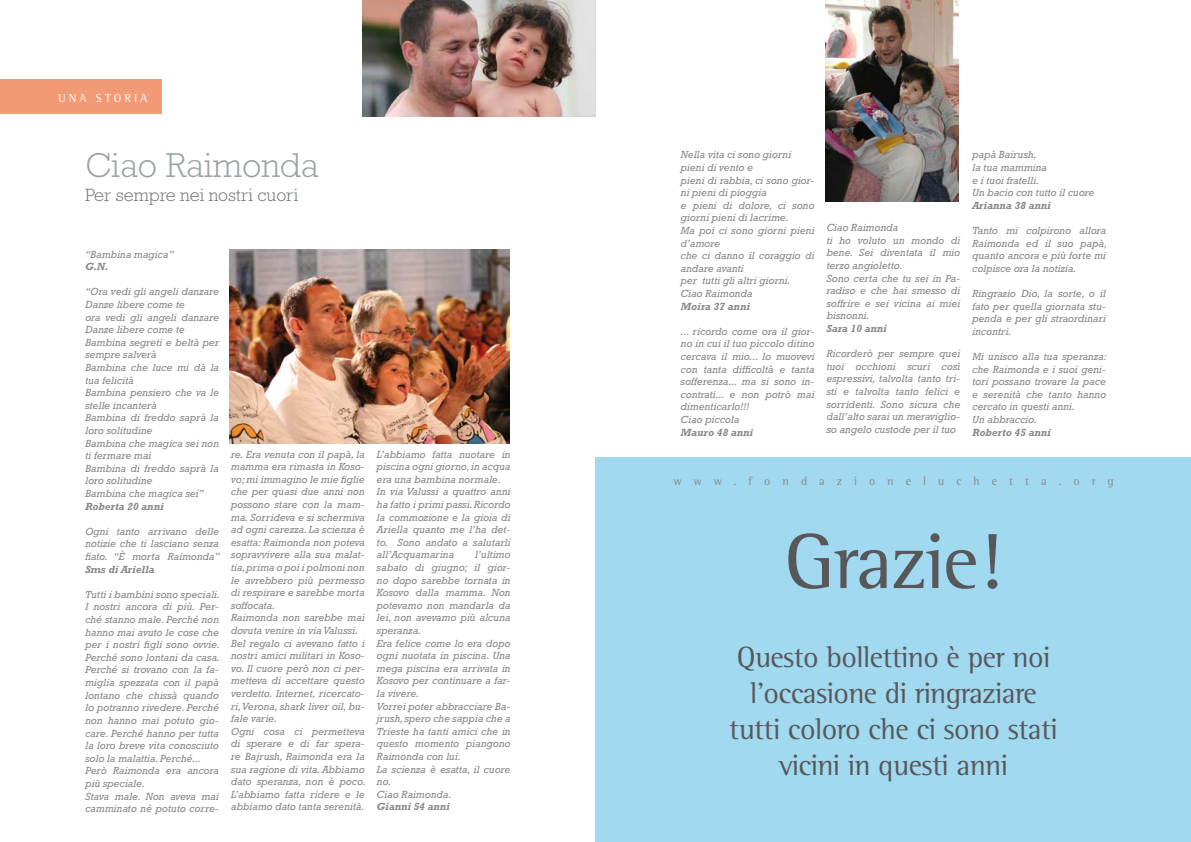
<style>
.page{position:relative;width:1191px;height:842px;background:#fff}
.page>*{position:absolute;margin:0;border:0;box-sizing:border-box;transform-origin:0 0}
.t1{font:80px "Rotis Semi Serif";letter-spacing:-.02em;color:#58585a}
.t2{font:300 35px "Rockwell";color:#99a2a8}
.t3{font:30px/36px "Rotis Semi Serif";letter-spacing:-.02em;color:#58585a;text-align:center}
.t4{font:300 18px "Rockwell";color:#6c767c}
.t5{font:12px "Rotis Semi Serif";letter-spacing:1em;color:#87888a}
.t6{font:12px "Rotis Semi Serif";letter-spacing:.25em;color:#fff}
.t7{font:italic 10.5px/12.6px "Rockwell";color:#87888a}
.t8{font:italic 700 10.5px "Rockwell";color:#87888a}
</style>
<div class="page">
<div style="left:0;top:79px;width:162px;height:34px;background:#f29975"></div>
<img style="left:363px;top:0;width:232px;height:116px">
<img style="left:230px;top:249px;width:279px;height:195px">
<img style="left:825px;top:0;width:133px;height:202px">
<div style="left:595px;top:457px;width:596px;height:385px;background:#a1d9f0"></div>
<p class="t6" style="left:58px;top:91px;width:91px">UNA STORIA</p>
<h2 class="t2" style="left:85px;top:146px;width:235px">Ciao Raimonda</h2>
<h3 class="t4" style="left:85px;top:185px;width:215px">Per sempre nei nostri cuori</h3>
<p class="t7" style="left:85px;top:248px;width:90px">“Bambina magica’’</p>
<p class="t8" style="left:85px;top:260px;width:25px">G.N.</p>
<p class="t7" style="left:85px;top:285px;width:135px">“Ora vedi gli angeli danzare<br>Danze libere come te<br>ora vedi gli angeli danzare<br>Danze libere come te<br>Bambina segreti e beltà per sempre salverà<br>Bambina che luce mi dà la tua felicità<br>Bambina pensiero che va le stelle incanterà<br>Bambina di freddo saprà la loro solitudine<br>Bambina che magica sei non ti fermare mai<br>Bambina di freddo saprà la loro solitudine<br>Bambina che magica sei’’</p>
<p class="t8" style="left:85px;top:500px;width:80px">Roberta 20 anni</p>
<p class="t7" style="left:85px;top:525px;width:136px;text-align:justify">Ogni tanto arrivano delle notizie che ti lasciano senza fiato. “è morta Raimonda”</p>
<p class="t8" style="left:85px;top:563px;width:71px">Sms di Ariella</p>
<p class="t7" style="left:85px;top:588px;width:136px">Tutti i bambini sono speciali.<br>I nostri ancora di più. Per&shy;ché stanno male. Perché non hanno mai avuto le cose che per i nostri figli sono ovvie.<br>Perché sono lontani da casa.<br>Perché si trovano con la fa&shy;miglia spezzata con il papà lontano che chissà quando lo potranno rivedere. Perché non hanno mai potuto gio&shy;care. Perché hanno per tutta la loro breve vita conosciuto solo la malattia. Perché...<br>Però Raimonda era ancora più speciale.<br>Stava male. Non aveva mai camminato né potuto corre-</p>
<p class="t7" style="left:231px;top:448px;width:136px">re. Era venuta con il papà, la mamma era rimasta in Koso&shy;vo; mi immagino le mie figlie che per quasi due anni non possono stare con la mam&shy;ma. Sorrideva e si schermiva ad ogni carezza. La scienza è esatta: Raimonda non poteva sopravvivere alla sua malat&shy;tia, prima o poi i polmoni non le avrebbero più permesso di respirare e sarebbe morta soffocata.<br>Raimonda non sarebbe mai dovuta venire in via Valussi.<br>Bel regalo ci avevano fatto i nostri amici militari in Koso&shy;vo. Il cuore però non ci per&shy;metteva di accettare questo verdetto. Internet, ricercato&shy;ri, Verona, shark liver oil, bu&shy;fale varie.<br>Ogni cosa ci permetteva di sperare e di far spera&shy;re Bajrush, Raimonda era la sua ragione di vita. Abbiamo dato speranza, non è poco.<br>L’abbiamo fatta ridere e le abbiamo dato tanta serenità.</p>
<p class="t7" style="left:376px;top:448px;width:135px">L’abbiamo fatta nuotare in piscina ogni giorno, in acqua era una bambina normale.<br>In via Valussi a quattro anni ha fatto i primi passi. Ricordo la commozione e la gioia di<br>Ariella quanto me l’ha det&shy;to. Sono andato a salutarli all’Acquamarina</p>
<p class="t7" style="left:376px;top:548px;width:135px;text-indent:98px">l’ultimo sabato di giugno; il gior&shy;no dopo sarebbe tornata in<br>Kosovo dalla mamma. Non potevamo non mandarla da lei, non avevamo più alcuna speranza.<br>Era felice come lo era dopo ogni nuotata in piscina. Una mega piscina era arrivata in<br>Kosovo per continuare a far&shy;la vivere.<br>Vorrei poter abbracciare Ba&shy;jrush, spero che sappia che a<br>Trieste ha tanti amici che in questo momento piangono<br>Raimonda con lui.<br>La scienza è esatta, il cuore no.<br>Ciao Raimonda.</p>
<p class="t8" style="left:376px;top:801px;width:75px">Gianni 54 anni</p>
<p class="t7" style="left:680px;top:148px;width:135px">Nella vita ci sono giorni pieni di vento e<br>pieni di rabbia, ci sono gior&shy;ni pieni di pioggia<br>e pieni di dolore, ci sono giorni pieni di lacrime.<br>Ma poi ci sono giorni pieni d’amore<br>che ci danno il coraggio di andare avanti<br>per tutti gli altri giorni.<br>Ciao Raimonda</p>
<p class="t8" style="left:680px;top:300px;width:71px">Moira 37 anni</p>
<p class="t7" style="left:680px;top:325px;width:135px">... ricordo come ora il gior&shy;no in cui il tuo piccolo ditino cercava il mio... lo muovevi con tanta difficoltà e tanta sofferenza... ma si sono in&shy;contrati... e non potrò mai dimenticarlo!!!<br>Ciao piccola</p>
<p class="t8" style="left:680px;top:426px;width:74px">Mauro 48 anni</p>
<p class="t7" style="left:826px;top:221px;width:135px">Ciao Raimonda<br>ti ho voluto un mondo di bene. Sei diventata il mio terzo angioletto.<br>Sono certa che tu sei in Pa&shy;radiso e che hai smesso di soffrire e sei vicina ai miei bisnonni.</p>
<p class="t8" style="left:826px;top:322px;width:62px">Sara 10 anni</p>
<p class="t7" style="left:826px;top:347px;width:135px;text-align:justify">Ricorderò per sempre quei tuoi occhioni scuri così espressivi, talvolta tanto tri&shy;sti e talvolta tanto felici e sorridenti. Sono sicura che dall’alto sarai un meraviglio&shy;so angelo custode per il tuo</p>
<p class="t7" style="left:972px;top:148px;width:124px">papà Bairush,<br>la tua mammina<br>e i tuoi fratelli.<br>Un bacio con tutto il cuore</p>
<p class="t8" style="left:972px;top:199px;width:80px">Arianna 38 anni</p>
<p class="t7" style="left:972px;top:224px;width:136px;text-align:justify">Tanto mi colpirono allora Raimonda ed il suo papà, quanto ancora e più forte mi colpisce ora la notizia.</p>
<p class="t7" style="left:972px;top:287px;width:135px;text-align:justify">Ringrazio Dio, la sorte, o il fato per quella giornata stu&shy;penda e per gli straordinari incontri.</p>
<p class="t7" style="left:972px;top:350px;width:136px">Mi unisco alla tua speranza: che Raimonda e i suoi geni&shy;tori possano trovare la pace e serenità che tanto hanno cercato in questi anni.<br>Un abbraccio.</p>
<p class="t8" style="left:972px;top:426px;width:80px">Roberto 45 anni</p>
<p class="t5" style="left:673px;top:474px;width:442px">www.fondazioneluchetta.org</p>
<h1 class="t1" style="left:785px;top:514px;width:219px">Grazie!</h1>
<h3 class="t3" style="left:729px;top:638px;width:330px">Questo bollettino è per noi l’occasione di ringraziare tutti coloro che ci sono stati vicini in questi anni</h3>
</div>
